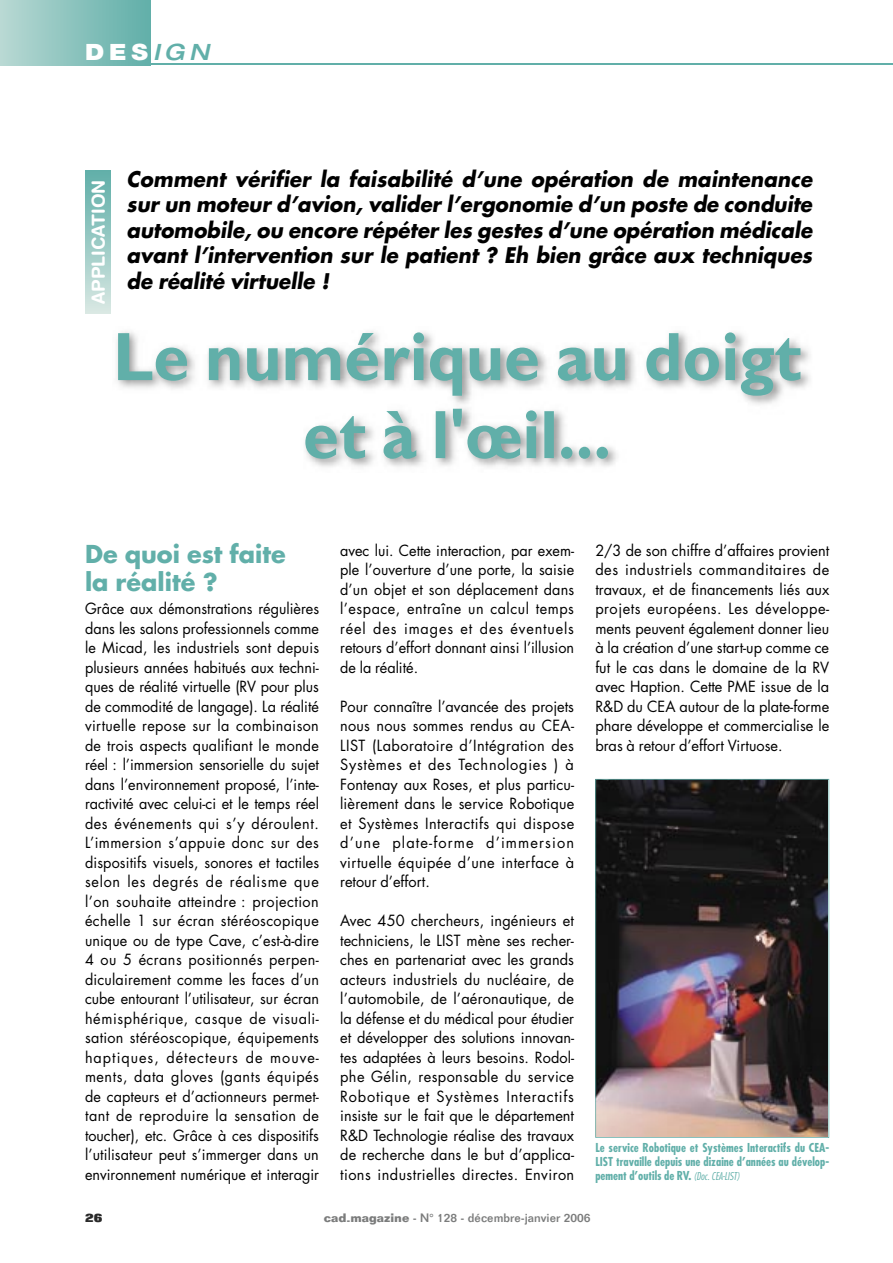
<style>
.page{position:relative;width:893px;height:1263px;background:#fff}
.page>*{position:absolute;margin:0;border:0;box-sizing:border-box;transform-origin:0 0}
.t1{font:700 69px/78px "Gill Sans";color:#61afa9;text-align:center;scale:.95 1}
.t2{font:700 24px/28.5px "Futura";color:#61afa9}
.t3{font:900 22.5px "Helvetica Neue";color:#fff;scale:1.1 1}
.t4{font:italic 700 21px/25.5px "Futura";color:#000;text-align:justify;scale:.95 1}
.t5{font:700 18px "Helvetica Rounded";color:#fff}
.t6{font:15px/19.5px "Futura";color:#000;text-align:justify;scale:.96 1}
.t7{font:15px/19.5px "Futura";color:#000;text-align:justify}
.t8{font:700 condensed 12px/14.4px "Futura";color:#61afa9;text-align:justify}
.t9{font:500 12px "Folio";color:#7b7c7c}
.t10{font:800 12px "Folio";color:#2a2a2a}
.s1{font-weight:500;font-style:italic;font-stretch:expanded;color:#61afa9}
.s2{font-weight:300;font-style:italic;font-size:10.5px}
.s3{font-weight:700}
</style>
<div class="page">
<hr style="left:86px;top:64px;width:807px;height:1px;background:#61afa9">
<div style="left:0;top:0;width:151px;height:65px;background:linear-gradient(to right,#b8d8d3,#5faea8)"></div>
<div style="left:85px;top:170px;width:26px;height:144px;background:linear-gradient(to bottom,#5dada7,#d8e7e2)"></div>
<img style="left:116px;top:331px;width:694px;height:136px">
<img style="left:596px;top:780px;width:232px;height:356px">
<hr style="left:595px;top:779px;width:1px;height:358px;background:#61afa9">
<hr style="left:596px;top:1137px;width:233px;height:1px;background:#61afa9">
<hr style="left:828px;top:779px;width:1px;height:358px;background:#61afa9">
<hr style="left:596px;top:779px;width:233px;height:1px;background:#61afa9">
<h3 class="t3" style="left:85px;top:38px;width:114px">DES<span class="s1">IGN</span></h3>
<p class="t5" style="left:88px;top:304px;width:126px;rotate:-90deg">APPLICATION</p>
<p class="t4" style="left:126px;top:166px;width:724px">Comment vérifier la faisabilité d’une opération de maintenance sur un moteur d’avion, valider l’ergonomie d’un poste de conduite automobile, ou encore répéter les gestes d’une opération médicale avant l’intervention sur le patient ? Eh bien grâce aux techniques de réalité virtuelle !</p>
<h1 class="t1" style="left:113px;top:318px;width:726px">Le numérique au doigt et à l'œil...</h1>
<h2 class="t2" style="left:85px;top:539px;width:202px">De quoi est faite la réalité ?</h2>
<p class="t6" style="left:85px;top:599px;width:245px">Grâce aux démonstrations régulières dans les salons professionnels comme le Micad, les industriels sont depuis plusieurs années habitués aux techni&shy;ques de réalité virtuelle (RV pour plus de commodité de langage). La réalité virtuelle repose sur la combinaison de trois aspects qualifiant le monde réel : l’immersion sensorielle du sujet dans l’environnement proposé, l’inte&shy;ractivité avec celui-ci et le temps réel des événements qui s’y déroulent.<br>L’immersion s’appuie donc sur des dispositifs visuels, sonores et tactiles selon les degrés de réalisme que l’on souhaite atteindre : projection échelle 1 sur écran stéréoscopique unique ou de type Cave, c’est-à-dire 4 ou 5 écrans positionnés perpen&shy;diculairement comme les faces d’un cube entourant l’utilisateur, sur écran hémisphérique, casque de visuali&shy;sation stéréoscopique, équipements haptiques, détecteurs de mouve&shy;ments, data gloves (gants équipés de capteurs et d’actionneurs permet&shy;tant de reproduire la sensation de toucher), etc. Grâce à ces dispositifs l’utilisateur peut s’immerger dans un environnement numérique et interagir</p>
<p class="t6" style="left:340px;top:540px;width:245px">avec lui. Cette interaction, par exem&shy;ple l’ouverture d’une porte, la saisie d’un objet et son déplacement dans l’espace, entraîne un calcul temps réel des images et des éventuels retours d’effort donnant ainsi l’illusion de la réalité.</p>
<p class="t7" style="left:340px;top:696px;width:236px">Pour connaître l’avancée des projets nous nous sommes rendus au CEA-LIST (Laboratoire d’Intégration des Systèmes et des Technologies ) à Fontenay aux Roses, et plus particu&shy;lièrement dans le service Robotique et Systèmes Interactifs qui dispose d’une plate-forme d’immersion virtuelle équipée d’une interface à retour d’effort.</p>
<p class="t7" style="left:340px;top:911px;width:236px">Avec 450 chercheurs, ingénieurs et techniciens, le LIST mène ses recher&shy;ches en partenariat avec les grands acteurs industriels du nucléaire, de l’automobile, de l’aéronautique, de la défense et du médical pour étudier et développer des solutions innovan&shy;tes adaptées à leurs besoins. Rodol&shy;phe Gélin, responsable du service Robotique et Systèmes Interactifs insiste sur le fait que le département R&amp;D Technologie réalise des travaux de recherche dans le but d’applica&shy;tions industrielles directes. Environ</p>
<p class="t7" style="left:595px;top:540px;width:236px">2/3 de son chiffre d’affaires provient des industriels commanditaires de travaux, et de financements liés aux projets européens. Les développe&shy;ments peuvent également donner lieu à la création d’une start-up comme ce fut le cas dans le domaine de la RV avec Haption. Cette PME issue de la R&amp;D du CEA autour de la plate-forme phare développe et commercialise le bras à retour d’effort Virtuose.</p>
<p class="t8" style="left:595px;top:1140px;width:235px">Le service Robotique et Systèmes Interactifs du CEA-LIST travaille depuis une dizaine d’années au dévelop&shy;pement d’outils de RV. <span class="s2">(Doc. CEA-LIST)</span></p>
<p class="t10" style="left:85px;top:1210px;width:19px">26</p>
<p class="t9" style="left:324px;top:1210px;width:268px"><span class="s3">cad-magazine</span> - N° 128 - décembre-janvier 2006</p>
</div>
